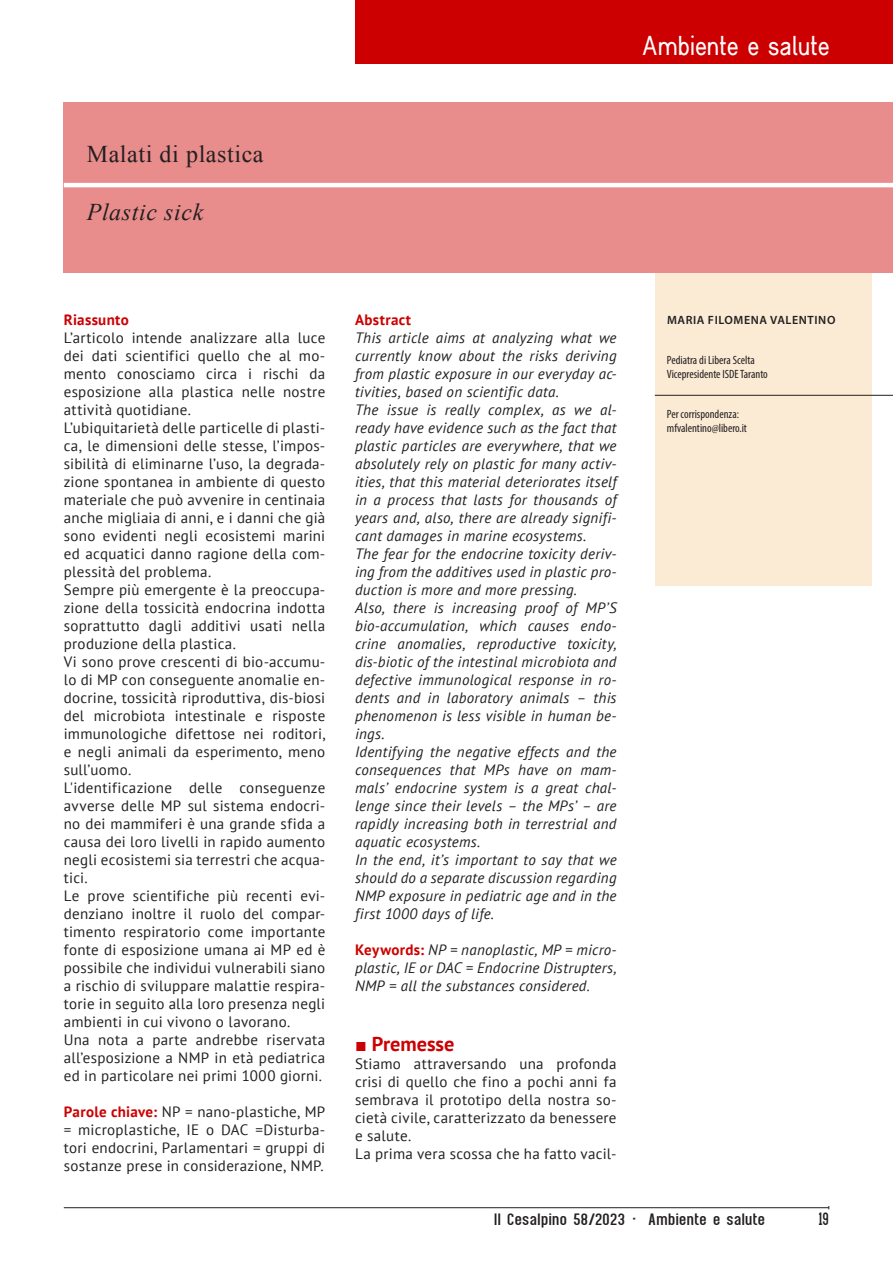
<style>
.page{position:relative;width:893px;height:1263px;background:#fff}
.page>*{position:absolute;margin:0;border:0;box-sizing:border-box;transform-origin:0 0}
.t1{font:25.5px "Cerbetica";letter-spacing:.03em;color:#fff}
.t2{font:24px "Times New Roman";letter-spacing:.025em;color:#231f20}
.t3{font:italic 24px "Times New Roman";letter-spacing:.025em;color:#231f20}
.t4{font:700 20.25px "PT Sans";letter-spacing:-.005em;color:#c00}
.t5{font:19.5px "Equal Sans Demo";color:#231f20}
.t6{font:18px "Equal Sans Demo";letter-spacing:.03em;color:#231f20;scale:1.25 1}
.t7{font:15px/18px "PT Sans";letter-spacing:.02em;color:#231f20}
.t8{font:italic 15px/18px "PT Sans";letter-spacing:.02em;color:#231f20}
.t9{font:700 15px "PT Sans";letter-spacing:.02em;color:#c00}
.t10{font:condensed 12px/13.5px "Myriad Pro";color:#231f20}
.t11{font:600 12px "Myriad Pro";letter-spacing:.05em;color:#231f20}
.s1{font-weight:700;color:#c00}
.s2{font-weight:700;font-style:normal;color:#c00}
.s3{font-family:"Times New Roman";font-size:19.5px}
.s4{font-family:"Babel Sans"}
</style>
<div class="page">
<div style="left:355px;top:0;width:538px;height:64px;background:#c00"></div>
<hr style="left:64px;top:1207px;width:765px;height:1px;background:#231f20">
<div style="left:655px;top:267px;width:217px;height:319px;background:#fbebd5"></div>
<div style="left:64px;top:102px;width:829px;height:170px;background:#e88c8c"></div>
<hr style="left:64px;top:183px;width:829px;height:4px;background:#fff">
<hr style="left:655px;top:395px;width:238px;height:1px;background:#231f20">
<h2 class="t2" style="left:87px;top:141px;width:178px">Malati di plastica</h2>
<h2 class="t3" style="left:87px;top:198px;width:118px">Plastic sick</h2>
<h1 class="t1" style="left:642px;top:36px;width:188px">Ambiente e salute</h1>
<p class="t9" style="left:64px;top:311px;width:67px">Riassunto</p>
<p class="t7" style="left:64px;top:329px;width:263px">L’articolo intende analizzare alla luce dei dati scientifici quello che al mo&shy;mento conosciamo circa i rischi da esposizione alla plastica nelle nostre attività quotidiane.<br>L’ubiquitarietà delle particelle di plasti&shy;ca, le dimensioni delle stesse, l’impos&shy;sibilità di eliminarne l’uso, la degrada&shy;zione spontanea in ambiente di questo materiale che può avvenire in centinaia anche migliaia di anni, e i danni che già sono evidenti negli ecosistemi marini ed acquatici danno ragione della com&shy;plessità del problema.<br>Sempre più emergente è la preoccupa&shy;zione della tossicità endocrina indotta soprattutto dagli additivi usati nella produzione della plastica.<br>Vi sono prove crescenti di bio-accumu&shy;lo di MP con conseguente anomalie en&shy;docrine, tossicità riproduttiva, dis-biosi del microbiota intestinale e risposte immunologiche difettose nei roditori, e negli animali da esperimento, meno sull’uomo.<br>L'identificazione delle conseguenze avverse delle MP sul sistema endocri&shy;no dei mammiferi è una grande sfida a causa dei loro livelli in rapido aumento negli ecosistemi sia terrestri che acqua&shy;tici.<br>Le prove scientifiche più recenti evi&shy;denziano inoltre il ruolo del compar&shy;timento respiratorio come importante fonte di esposizione umana ai MP ed è possibile che individui vulnerabili siano a rischio di sviluppare malattie respira&shy;torie in seguito alla loro presenza negli ambienti in cui vivono o lavorano.<br>Una nota a parte andrebbe riservata all’esposizione a NMP in età pediatrica ed in particolare nei primi 1000 giorni.</p>
<p class="t7" style="left:64px;top:1103px;width:263px;text-align:justify"><span class="s1">Parole chiave:</span> NP = nano-plastiche, MP = microplastiche, IE o DAC =Disturba&shy;tori endocrini, Parlamentari = gruppi di sostanze prese in considerazione, NMP.</p>
<p class="t9" style="left:355px;top:311px;width:58px">Abstract</p>
<p class="t8" style="left:355px;top:329px;width:263px">This article aims at analyzing what we currently know about the risks deriving from plastic exposure in our everyday ac&shy;tivities, based on scientific data.<br>The issue is really complex, as we al&shy;ready have evidence such as the fact that plastic particles are everywhere, that we absolutely rely on plastic for many activ&shy;ities, that this material deteriorates itself in a process that lasts for thousands of years and, also, there are already signifi&shy;cant damages in marine ecosystems.<br>The fear for the endocrine toxicity deriv&shy;ing from the additives used in plastic pro&shy;duction is more and more pressing.<br>Also, there is increasing proof of MP’S bio-accumulation, which causes endo&shy;crine anomalies, reproductive toxicity, dis-biotic of the intestinal microbiota and defective immunological response in ro&shy;dents and in laboratory animals – this phenomenon is less visible in human be&shy;ings.<br>Identifying the negative effects and the consequences that MPs have on mam&shy;mals’ endocrine system is a great chal&shy;lenge since their levels – the MPs’ – are rapidly increasing both in terrestrial and aquatic ecosystems.<br>In the end, it’s important to say that we should do a separate discussion regarding NMP exposure in pediatric age and in the first 1000 days of life.</p>
<p class="t8" style="left:355px;top:941px;width:263px;text-align:justify"><span class="s2">Keywords:</span> NP = nanoplastic, MP = micro&shy;plastic, IE or DAC = Endocrine Distrupters, NMP = all the substances considered.</p>
<h3 class="t4" style="left:355px;top:1033px;width:101px"><span class="s3">■</span> Premesse</h3>
<p class="t7" style="left:355px;top:1055px;width:263px">Stiamo attraversando una profonda crisi di quello che fino a pochi anni fa sembrava il prototipo della nostra so&shy;cietà civile, caratterizzato da benessere e salute.<br>La prima vera scossa che ha fatto vacil-</p>
<p class="t11" style="left:667px;top:312px;width:170px">MARIA FILOMENA VALENTINO</p>
<p class="t10" style="left:667px;top:353px;width:102px">Pediatra di Libera Scelta<br>Vicepresidente ISDE Taranto</p>
<p class="t10" style="left:667px;top:407px;width:82px">Per corrispondenza: mfvalentino@libero.it</p>
<p class="t6" style="left:495px;top:1211px;width:218px">Il Cesalpino 58/2023 <span class="s4">·</span> Ambiente e salute</p>
<h3 class="t5" style="left:819px;top:1210px;width:12px">19</h3>
</div>
